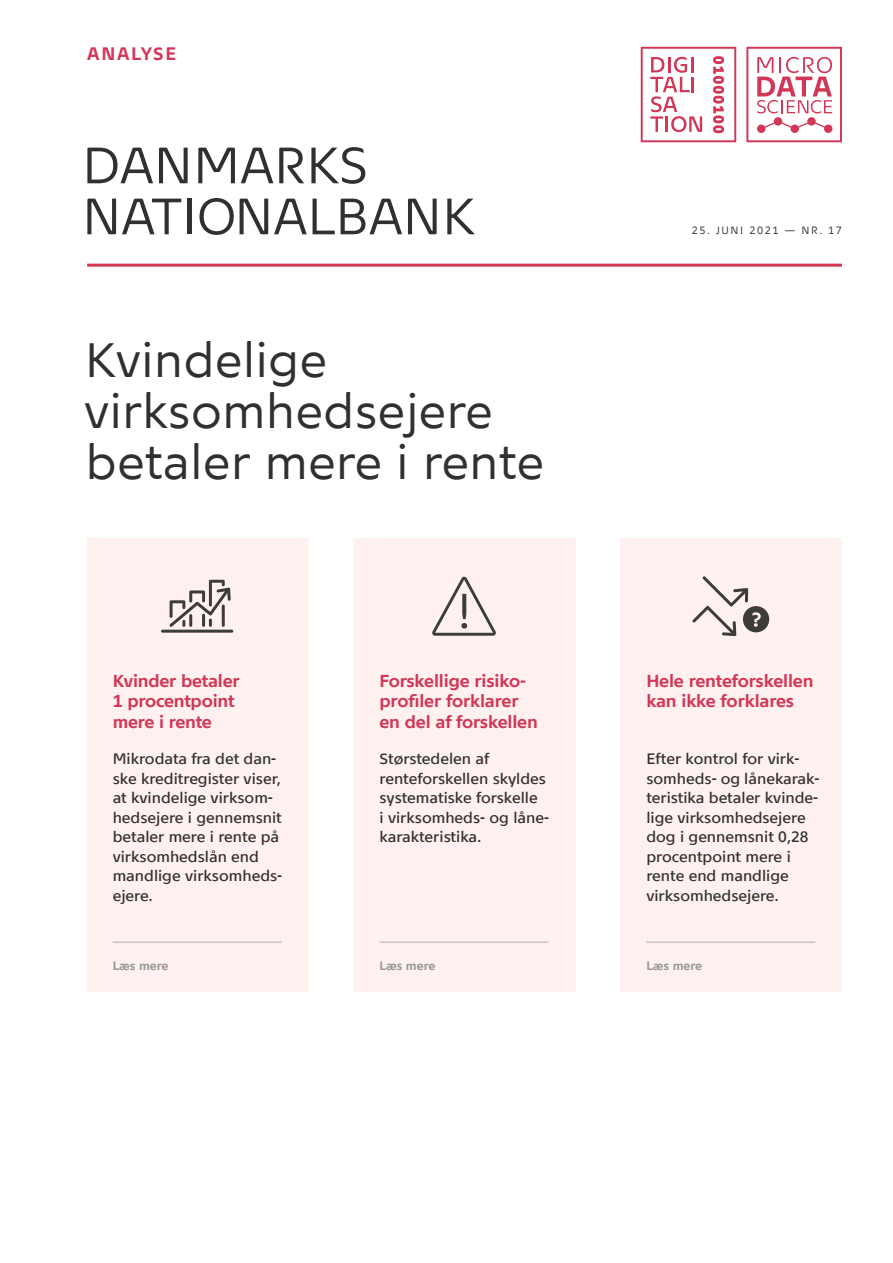
<style>
.page{position:relative;width:893px;height:1263px;background:#fff}
.page>*{position:absolute;margin:0;border:0;box-sizing:border-box;transform-origin:0 0}
.t1{font:51px/51px "Nationalbank";color:#303030}
.H1_overskrift_32_34{font:48px/51px "Nationalbank";color:#303030}
.t2{font:700 18px "Nationalbank";letter-spacing:.1em;color:#d23757}
.Boks_bold_rød_11_5_1{font:700 17.25px/20.2px "Nationalbank";letter-spacing:-.005em;color:#d23757}
.Boks_brød_medium_10{font:500 15px/19.5px "Nationalbank";color:#303030}
.Læs_mere_streg_over{font:700 12px "Nationalbank";color:#979797}
.t3{font:10.5px "Nationalbank";letter-spacing:.15em;color:#303030}
</style>
<div class="page">
<hr style="left:87px;top:264px;width:755px;height:3px;background:#d23757">
<div style="left:87px;top:538px;width:221px;height:453px;background:#fef1ef"></div>
<hr style="left:161px;top:630px;width:72px;height:3px;background:#3c3c3a;border-radius:2px">
<svg style="left:162px;top:579px;width:71px;height:54px"></svg>
<hr style="left:113px;top:942px;width:169px;height:1px;background:#acacac">
<div style="left:354px;top:538px;width:221px;height:453px;background:#fef1ef"></div>
<svg style="left:432px;top:577px;width:64px;height:59px"></svg>
<hr style="left:379px;top:942px;width:170px;height:1px;background:#acacac">
<div style="left:621px;top:538px;width:221px;height:453px;background:#fef1ef"></div>
<svg style="left:692px;top:576px;width:77px;height:60px"></svg>
<hr style="left:646px;top:942px;width:169px;height:1px;background:#acacac">
<svg style="left:746px;top:47px;width:96px;height:95px"></svg>
<svg style="left:641px;top:47px;width:95px;height:95px"></svg>
<p class="t2" style="left:87px;top:43px;width:91px">ANALYSE</p>
<h1 class="t1" style="left:82px;top:139px;width:394px">DANMARKS<br>NATIONALBANK</h1>
<p class="H1_overskrift_32_34" style="left:84px;top:334px;width:462px">Kvindelige virksomhedsejere betaler mere i rente</p>
<p class="Boks_bold_rød_11_5_1" style="left:113px;top:671px;width:128px">Kvinder betaler<br>1 procentpoint mere i rente</p>
<p class="Boks_brød_medium_10" style="left:113px;top:749px;width:171px">Mikrodata fra det dan&shy;ske kreditregister viser, at kvindelige virksom&shy;hedsejere i gennemsnit betaler mere i rente på virksomhedslån end mandlige virksomheds&shy;ejere.</p>
<p class="Læs_mere_streg_over" style="left:113px;top:958px;width:57px">Læs mere</p>
<p class="Boks_bold_rød_11_5_1" style="left:379px;top:671px;width:160px">Forskellige risiko&shy;profiler forklarer en del af forskellen</p>
<p class="Boks_brød_medium_10" style="left:379px;top:749px;width:171px">Størstedelen af renteforskellen skyldes systematiske forskelle<br>i virksomheds- og låne&shy;karakteristika.</p>
<p class="Læs_mere_streg_over" style="left:379px;top:958px;width:57px">Læs mere</p>
<p class="t3" style="left:692px;top:224px;width:152px">25. JUNI 2021 — NR. 17</p>
<p class="Boks_bold_rød_11_5_1" style="left:646px;top:671px;width:169px">Hele renteforskellen kan ikke forklares</p>
<p class="Boks_brød_medium_10" style="left:646px;top:749px;width:175px">Efter kontrol for virk&shy;somheds- og lånekarak&shy;teristika betaler kvinde&shy;lige virksomhedsejere dog i gennemsnit 0,28 procentpoint mere i rente end mandlige virksomhedsejere.</p>
<p class="Læs_mere_streg_over" style="left:646px;top:958px;width:57px">Læs mere</p>
</div>
